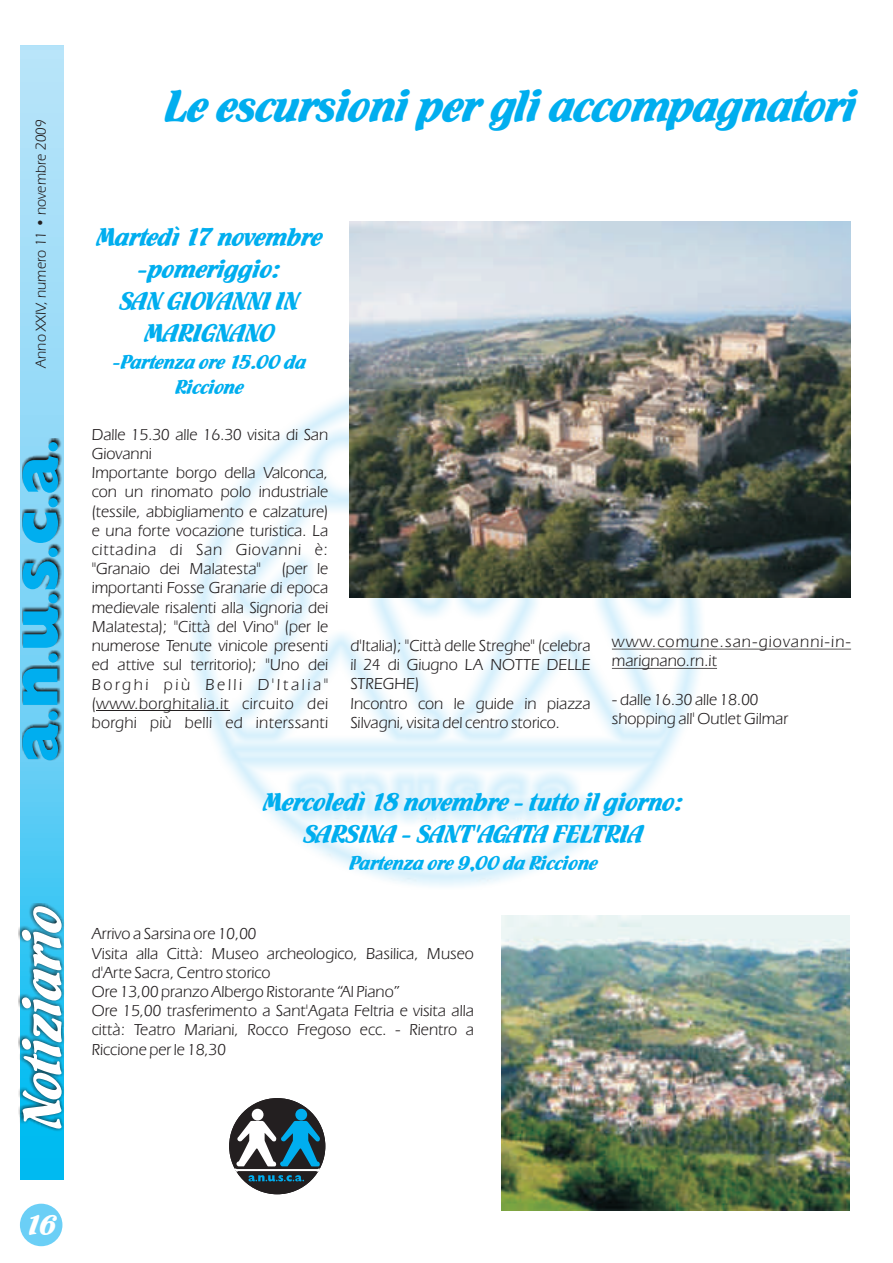
<style>
.page{position:relative;width:893px;height:1263px;background:#fff}
.page>*{position:absolute;margin:0;border:0;box-sizing:border-box;transform-origin:0 0}
.t1{font:57.6px "Flamenco D";color:#fff}
.t2{font:48px "Flamenco D";letter-spacing:-.01em;color:#00aeef}
.t3{font:30px "Flamenco D";color:#fff}
.t4{font:27px/32.1px "Flamenco D";color:#00aeef;text-align:center}
.t5{font:21px/24.9px "Flamenco D";color:#00aeef;text-align:center}
.t6{font:16.5px/19.2px "Eras IT Cby BT";color:#231f20}
.t7{font:16.5px/19.2px "Eras IT Cby BT";letter-spacing:.065em;color:#231f20}
.t8{font:15px "Eras IT Cby BT";color:#231f20}
</style>
<div class="page">
<img style="left:191px;top:396px;width:514px;height:491px">
<div style="left:20px;top:1204px;width:42px;height:42px;background:#6bcff6;border-radius:50%"></div>
<svg style="left:20px;top:45px;width:43px;height:1135px;background:#83d6f6"></svg>
<img style="left:19px;top:903px;width:46px;height:228px">
<img style="left:23px;top:438px;width:39px;height:322px">
<div style="left:48px;top:711px;width:10px;height:9px;background:#00aeef;border-radius:50%"></div>
<svg style="left:23px;top:668px;width:34px;height:37px"></svg>
<svg style="left:48px;top:653px;width:10px;height:10px"></svg>
<svg style="left:23px;top:606px;width:35px;height:42px"></svg>
<div style="left:48px;top:594px;width:10px;height:9px;background:#00aeef;border-radius:50%"></div>
<svg style="left:23px;top:561px;width:35px;height:28px"></svg>
<div style="left:48px;top:548px;width:10px;height:9px;background:#00aeef;border-radius:50%"></div>
<svg style="left:23px;top:513px;width:35px;height:30px"></svg>
<div style="left:48px;top:498px;width:10px;height:9px;background:#00aeef;border-radius:50%"></div>
<div style="left:48px;top:442px;width:10px;height:9px;background:#00aeef;border-radius:50%"></div>
<svg style="left:23px;top:723px;width:35px;height:37px"></svg>
<svg style="left:23px;top:456px;width:35px;height:37px"></svg>
<hr style="left:96px;top:710px;width:133px;height:1px;background:#231f20">
<img style="left:349px;top:222px;width:501px;height:376px">
<img style="left:501px;top:915px;width:349px;height:296px">
<hr style="left:612px;top:649px;width:239px;height:1px;background:#231f20">
<hr style="left:612px;top:668px;width:105px;height:1px;background:#231f20">
<div style="left:229px;top:1098px;width:96px;height:96px;background:#231f20;border:1px solid #231f20;border-radius:48px"></div>
<div style="left:295px;top:1109px;width:12px;height:11px;background:#00aeef;border-radius:50%"></div>
<div style="left:252px;top:1109px;width:11px;height:11px;background:#fff;border-radius:50%"></div>
<svg style="left:235px;top:1121px;width:85px;height:60px"></svg>
<p class="t8" style="left:35px;top:368px;width:250px;rotate:-90deg">Anno XXIV, numero 11 • novembre 2009</p>
<h1 class="t1" style="left:14px;top:1127px;width:225px;rotate:-90deg">Notiziario</h1>
<h2 class="t2" style="left:166px;top:83px;width:693px">Le escursioni per gli accompagnatori</h2>
<h3 class="t4" style="left:97px;top:221px;width:227px">Martedì 17 novembre -pomeriggio:<br>SAN GIOVANNI IN<br>MARIGNANO</h3>
<p class="t5" style="left:113px;top:350px;width:195px">-Partenza ore 15.00 da<br>Riccione</p>
<p class="t6" style="left:92px;top:426px;width:238px">Dalle 15.30 alle 16.30 visita di San<br>Giovanni<br>Importante borgo della Valconca, con un rinomato polo industriale (tessile, abbigliamento e calzature) e una forte vocazione turistica. La cittadina di San Giovanni è: "Granaio dei Malatesta"</p>
<p class="t6" style="left:92px;top:560px;width:238px;text-align:justify;text-indent:190px">(per le importanti Fosse Granarie di epoca medievale risalenti alla Signoria dei Malatesta); "Città del Vino" (per le numerose Tenute vinicole presenti ed attive sul territorio); "Uno dei Borghi più Belli D'Italia" (www.borghitalia.it circuito dei borghi più belli ed interssanti</p>
<p class="t6" style="left:350px;top:637px;width:242px">d'Italia); "Città delle Streghe" (celebra il 24 di Giugno LA NOTTE DELLE<br>STREGHE)<br>Incontro con le guide in piazza<br>Silvagni, visita del centro storico.</p>
<p class="t7" style="left:612px;top:633px;width:241px">www.comune.san-giovanni-in&shy;marignano.rn.it</p>
<p class="t6" style="left:612px;top:691px;width:178px">- dalle 16.30 alle 18.00 shopping all' Outlet Gilmar</p>
<h3 class="t4" style="left:264px;top:786px;width:422px">Mercoledì 18 novembre - tutto il giorno:<br>SARSINA - SANT'AGATA FELTRIA</h3>
<p class="t5" style="left:350px;top:850px;width:250px">Partenza ore 9,00 da Riccione</p>
<p class="t6" style="left:92px;top:925px;width:384px">Arrivo a Sarsina ore 10,00<br>Visita alla Città: Museo archeologico, Basilica, Museo d'Arte Sacra, Centro storico<br>Ore 13,00 pranzo Albergo Ristorante “Al Piano”<br>Ore 15,00 trasferimento a Sant'Agata Feltria e visita alla città: Teatro Mariani, Rocco Fregoso ecc. - Rientro a Riccione per le 18,30</p>
<h3 class="t3" style="left:25px;top:1210px;width:33px">16</h3>
</div>
